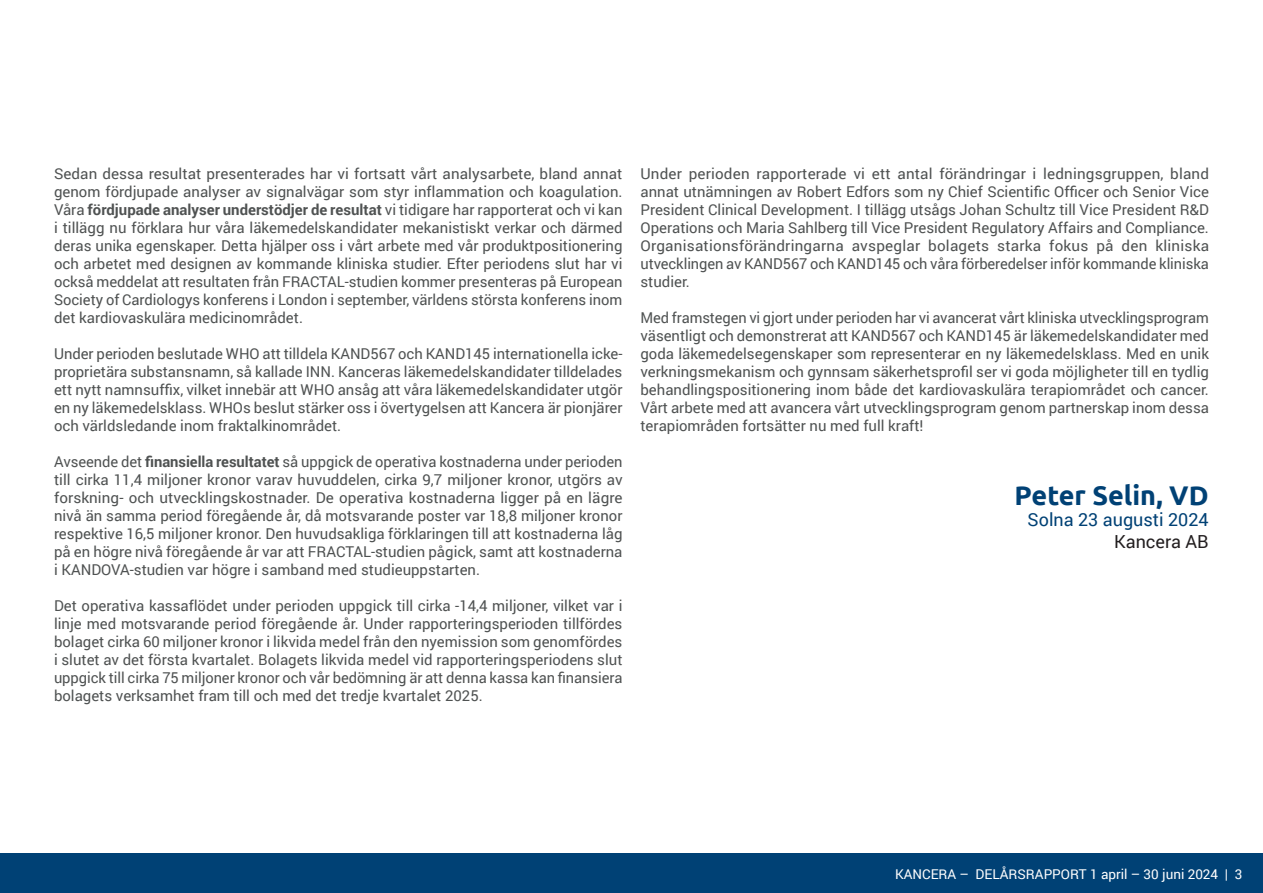
<style>
.page{position:relative;width:1263px;height:893px;background:#fff}
.page>*{position:absolute;margin:0;border:0;box-sizing:border-box;transform-origin:0 0}
.t1{font:700 27px "Ubuntu";color:#004175}
.t2{font:18px "Roboto";color:#004175}
.t3{font:18px "Roboto";color:#231f20}
.t4{font:14.85px/18px "Roboto";color:#4f5252;text-align:justify}
.t5{font:13.5px "Roboto";color:#fff}
.s1{font-weight:700}
</style>
<div class="page">
<div style="left:0;top:854px;width:1263px;height:39px;background:#004175"></div>
<p class="t4" style="left:54px;top:164px;width:570px">Sedan dessa resultat presenterades har vi fortsatt vårt analysarbete, bland annat genom fördjupade analyser av signalvägar som styr inflammation och koagulation.<br>Våra <span class="s1">fördjupade analyser understödjer de resultat</span> vi tidigare har rapporterat och vi kan i tillägg nu förklara hur våra läkemedelskandidater mekanistiskt verkar och därmed deras unika egenskaper. Detta hjälper oss i vårt arbete med vår produktpositionering och arbetet med designen av kommande kliniska studier. Efter periodens slut har vi också meddelat att resultaten från FRACTAL-studien kommer presenteras på European Society of Cardiologys konferens i London i september, världens största konferens inom det kardiovaskulära medicinområdet.</p>
<p class="t4" style="left:54px;top:344px;width:570px">Under perioden beslutade WHO att tilldela KAND567 och KAND145 internationella icke&shy;proprietära substansnamn, så kallade INN. Kanceras läkemedelskandidater tilldelades ett nytt namnsuffix, vilket innebär att WHO ansåg att våra läkemedelskandidater utgör en ny läkemedelsklass. WHOs beslut stärker oss i övertygelsen att Kancera är pionjärer och världsledande inom fraktalkinområdet.</p>
<p class="t4" style="left:54px;top:452px;width:570px">Avseende det <span class="s1">finansiella resultatet</span> så uppgick de operativa kostnaderna under perioden till cirka 11,4 miljoner kronor varav huvuddelen, cirka 9,7 miljoner kronor, utgörs av forskning- och utvecklingskostnader. De operativa kostnaderna ligger på en lägre nivå än samma period föregående år, då motsvarande poster var 18,8 miljoner kronor respektive 16,5 miljoner kronor. Den huvudsakliga förklaringen till att kostnaderna låg på en högre nivå föregående år var att FRACTAL-studien pågick, samt att kostnaderna i KANDOVA-studien var högre i samband med studieuppstarten.</p>
<p class="t4" style="left:54px;top:596px;width:570px">Det operativa kassaflödet under perioden uppgick till cirka -14,4 miljoner, vilket var i linje med motsvarande period föregående år. Under rapporteringsperioden tillfördes bolaget cirka 60 miljoner kronor i likvida medel från den nyemission som genomfördes i slutet av det första kvartalet. Bolagets likvida medel vid rapporteringsperiodens slut uppgick till cirka 75 miljoner kronor och vår bedömning är att denna kassa kan finansiera bolagets verksamhet fram till och med det tredje kvartalet 2025.</p>
<p class="t4" style="left:640px;top:164px;width:570px">Under perioden rapporterade vi ett antal förändringar i ledningsgruppen, bland annat utnämningen av Robert Edfors som ny Chief Scientific Officer och Senior Vice President Clinical Development. I tillägg utsågs Johan Schultz till Vice President R&amp;D Operations och Maria Sahlberg till Vice President Regulatory Affairs and Compliance.<br>Organisationsförändringarna avspeglar bolagets starka fokus på den kliniska utvecklingen av KAND567 och KAND145 och våra förberedelser inför kommande kliniska studier.</p>
<p class="t4" style="left:640px;top:308px;width:570px">Med framstegen vi gjort under perioden har vi avancerat vårt kliniska utvecklingsprogram väsentligt och demonstrerat att KAND567 och KAND145 är läkemedelskandidater med goda läkemedelsegenskaper som representerar en ny läkemedelsklass. Med en unik verkningsmekanism och gynnsam säkerhetsprofil ser vi goda möjligheter till en tydlig behandlingspositionering inom både det kardiovaskulära terapiområdet och cancer.<br>Vårt arbete med att avancera vårt utvecklingsprogram genom partnerskap inom dessa terapiområden fortsätter nu med full kraft!</p>
<h1 class="t1" style="left:1014px;top:479px;width:196px">Peter Selin, VD</h1>
<p class="t2" style="left:1027px;top:507px;width:183px">Solna 23 augusti 2024</p>
<p class="t3" style="left:1114px;top:529px;width:96px">Kancera AB</p>
<p class="t5" style="left:895px;top:864px;width:349px">KANCERA – DELÅRSRAPPORT 1 april – 30 juni 2024 | 3</p>
</div>
